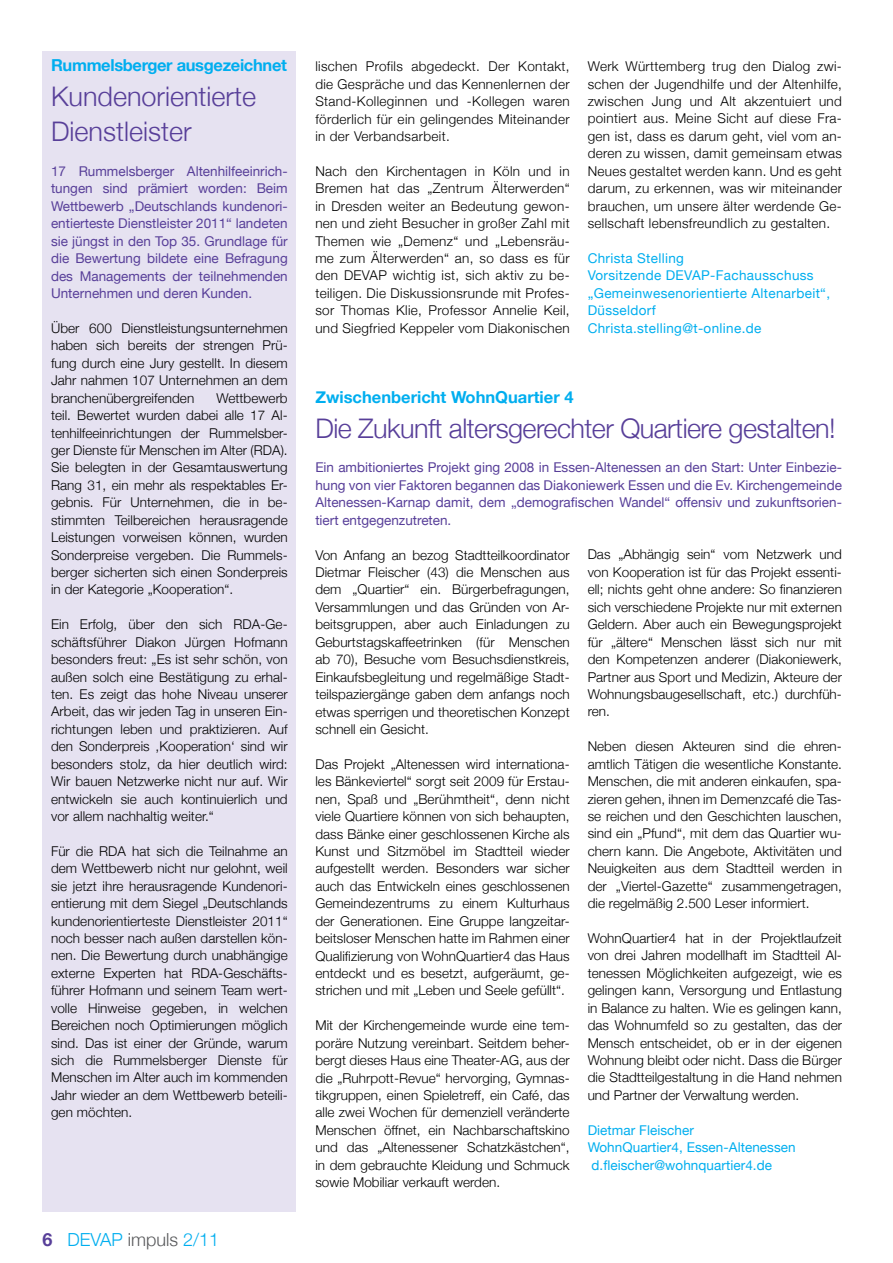
<style>
.page{position:relative;width:893px;height:1263px;background:#fff}
.page>*{position:absolute;margin:0;border:0;box-sizing:border-box;transform-origin:0 0}
.t1{font:300 27px "Helvetica Neue";letter-spacing:-.02em;color:#583f99}
.t2{font:300 27px/34.8px "Helvetica Neue";color:#583f99}
.t3{font:300 18px "Helvetica Neue";color:#00aeef}
.t4{font:700 16.5px "Helvetica Neue";color:#00aeef}
.t5{font:700 16.5px "Helvetica Neue";letter-spacing:-.02em;color:#00aeef}
.t6{font:300 13.5px/17.4px "Helvetica Neue";letter-spacing:.005em;color:#000;text-align:justify}
.t7{font:13.5px/17.4px "Helvetica Neue";color:#583f99;text-align:justify}
.t8{font:13.5px/17.4px "Helvetica Neue";letter-spacing:.025em;color:#00aeef}
.t9{font:13.5px/17.4px "Helvetica Neue";letter-spacing:.005em;color:#00aeef}
.s1{font-weight:700;color:#583f99}
.s2{color:#58595b}
</style>
<div class="page">
<div style="left:43px;top:51px;width:253px;height:1161px;background:#e6e2f1"></div>
<p class="t5" style="left:51px;top:55px;width:237px">Rummelsberger ausgezeichnet</p>
<h1 class="t2" style="left:51px;top:79px;width:207px">Kundenorientierte<br>Dienstleister</h1>
<p class="t7" style="left:51px;top:162px;width:238px">17 Rummelsberger Altenhilfeeinrich&shy;tungen sind prämiert worden: Beim Wettbewerb „Deutschlands kundenori&shy;entierteste Dienstleister 2011“ landeten sie jüngst in den Top 35. Grundlage für die Bewertung bildete eine Befragung des Managements der teilnehmenden Unternehmen und deren Kunden.</p>
<p class="t6" style="left:51px;top:319px;width:238px">Über 600 Dienstleistungsunternehmen haben sich bereits der strengen Prü&shy;fung durch eine Jury gestellt. In diesem Jahr nahmen 107 Unternehmen an dem branchenübergreifenden</p>
<p class="t6" style="left:51px;top:389px;width:238px;text-indent:165px">Wettbewerb teil. Bewertet wurden dabei alle 17 Al&shy;tenhilfeeinrichtungen der Rummelsber&shy;ger Dienste für Menschen im Alter (RDA).<br>Sie belegten in der Gesamtauswertung Rang 31, ein mehr als respektables Er&shy;gebnis. Für Unternehmen, die in be&shy;stimmten Teilbereichen herausragende Leistungen vorweisen können, wurden Sonderpreise vergeben. Die Rummels&shy;berger sicherten sich einen Sonderpreis in der Kategorie „Kooperation“.</p>
<p class="t6" style="left:51px;top:615px;width:238px">Ein Erfolg, über den sich RDA-Ge&shy;schäftsführer Diakon Jürgen Hofmann besonders freut: „Es ist sehr schön, von außen solch eine Bestätigung zu erhal&shy;ten. Es zeigt das hohe Niveau unserer Arbeit, das wir jeden Tag in unseren Ein&shy;richtungen leben und praktizieren. Auf den Sonderpreis ‚Kooperation‘ sind wir besonders stolz, da hier deutlich wird:<br>Wir bauen Netzwerke nicht nur auf. Wir entwickeln sie auch kontinuierlich und vor allem nachhaltig weiter.“</p>
<p class="t6" style="left:51px;top:842px;width:238px">Für die RDA hat sich die Teilnahme an dem Wettbewerb nicht nur gelohnt, weil sie jetzt ihre herausragende Kundenori&shy;entierung mit dem Siegel „Deutschlands kundenorientierteste Dienstleister 2011“ noch besser nach außen darstellen kön&shy;nen. Die Bewertung durch unabhängige externe Experten hat RDA-Geschäfts&shy;führer Hofmann und seinem Team wert&shy;volle Hinweise gegeben, in welchen Bereichen noch Optimierungen möglich sind. Das ist einer der Gründe, warum sich die Rummelsberger Dienste für Menschen im Alter auch im kommenden Jahr wieder an dem Wettbewerb beteili&shy;gen möchten.</p>
<h2 class="t3" style="left:43px;top:1229px;width:178px"><span class="s1">6</span> DEVAP <span class="s2">impuls</span> 2/11</h2>
<p class="t6" style="left:315px;top:57px;width:256px">lischen Profils abgedeckt. Der Kontakt, die Gespräche und das Kennenlernen der Stand-Kolleginnen und -Kollegen waren förderlich für ein gelingendes Miteinander in der Verbandsarbeit.</p>
<p class="t6" style="left:315px;top:162px;width:256px">Nach den Kirchentagen in Köln und in Bremen hat das „Zentrum Älterwerden“ in Dresden weiter an Bedeutung gewon&shy;nen und zieht Besucher in großer Zahl mit Themen wie „Demenz“ und „Lebensräu&shy;me zum Älterwerden“ an, so dass es für den DEVAP wichtig ist, sich aktiv zu be&shy;teiligen. Die Diskussionsrunde mit Profes&shy;sor Thomas Klie, Professor Annelie Keil, und Siegfried Keppeler vom Diakonischen</p>
<p class="t6" style="left:588px;top:57px;width:256px">Werk Württemberg trug den Dialog zwi&shy;schen der Jugendhilfe und der Altenhilfe, zwischen Jung und Alt akzentuiert und pointiert aus. Meine Sicht auf diese Fra&shy;gen ist, dass es darum geht, viel vom an&shy;deren zu wissen, damit gemeinsam etwas Neues gestaltet werden kann. Und es geht darum, zu erkennen, was wir miteinander brauchen, um unsere älter werdende Ge&shy;sellschaft lebensfreundlich zu gestalten.</p>
<p class="t8" style="left:588px;top:249px;width:244px">Christa Stelling<br>Vorsitzende DEVAP-Fachausschuss „Gemeinwesenorientierte Altenarbeit“,<br>Düsseldorf<br>Christa.stelling@t-online.de</p>
<p class="t4" style="left:315px;top:387px;width:260px">Zwischenbericht WohnQuartier 4</p>
<h1 class="t1" style="left:315px;top:411px;width:522px">Die Zukunft altersgerechter Quartiere gestalten!</h1>
<p class="t7" style="left:315px;top:459px;width:528px">Ein ambitioniertes Projekt ging 2008 in Essen-Altenessen an den Start: Unter Einbezie&shy;hung von vier Faktoren begannen das Diakoniewerk Essen und die Ev. Kirchengemeinde Altenessen-Karnap damit, dem „demografischen Wandel“ offensiv und zukunftsorien&shy;tiert entgegenzutreten.</p>
<p class="t6" style="left:315px;top:546px;width:256px">Von Anfang an bezog Stadtteilkoordinator Dietmar Fleischer (43) die Menschen aus dem „Quartier“ ein. Bürgerbefragungen, Versammlungen und das Gründen von Ar&shy;beitsgruppen, aber auch Einladungen zu Geburtstagskaffeetrinken (für Menschen ab 70), Besuche vom Besuchsdienstkreis, Einkaufsbegleitung und regelmäßige Stadt&shy;teilspaziergänge gaben dem anfangs noch etwas sperrigen und theoretischen Konzept schnell ein Gesicht.</p>
<p class="t6" style="left:315px;top:755px;width:256px">Das Projekt „Altenessen wird internationa&shy;les Bänkeviertel“ sorgt seit 2009 für Erstau&shy;nen, Spaß und „Berühmtheit“, denn nicht viele Quartiere können von sich behaupten, dass Bänke einer geschlossenen Kirche als Kunst und Sitzmöbel im Stadtteil wieder aufgestellt werden. Besonders war sicher auch das Entwickeln eines geschlossenen Gemeindezentrums zu einem Kulturhaus der Generationen. Eine Gruppe langzeitar&shy;beitsloser Menschen hatte im Rahmen einer Qualifizierung von WohnQuartier4 das Haus entdeckt und es besetzt, aufgeräumt, ge&shy;strichen und mit „Leben und Seele gefüllt“.</p>
<p class="t6" style="left:315px;top:1016px;width:256px">Mit der Kirchengemeinde wurde eine tem&shy;poräre Nutzung vereinbart. Seitdem beher&shy;bergt dieses Haus eine Theater-AG, aus der die „Ruhrpott-Revue“ hervorging, Gymnas&shy;tikgruppen, einen Spieletreff, ein Café, das alle zwei Wochen für demenziell veränderte Menschen öffnet, ein Nachbarschaftskino und das „Altenessener Schatzkästchen“, in dem gebrauchte Kleidung und Schmuck sowie Mobiliar verkauft werden.</p>
<p class="t6" style="left:588px;top:546px;width:256px">Das „Abhängig sein“ vom Netzwerk und von Kooperation ist für das Projekt essenti&shy;ell; nichts geht ohne andere: So finanzieren sich verschiedene Projekte nur mit externen Geldern. Aber auch ein Bewegungsprojekt für „ältere“ Menschen lässt sich nur mit den Kompetenzen anderer (Diakoniewerk, Partner aus Sport und Medizin, Akteure der Wohnungsbaugesellschaft, etc.) durchfüh&shy;ren.</p>
<p class="t6" style="left:588px;top:737px;width:256px">Neben diesen Akteuren sind die ehren&shy;amtlich Tätigen die wesentliche Konstante.<br>Menschen, die mit anderen einkaufen, spa&shy;zieren gehen, ihnen im Demenzcafé die Tas&shy;se reichen und den Geschichten lauschen, sind ein „Pfund“, mit dem das Quartier wu&shy;chern kann. Die Angebote, Aktivitäten und Neuigkeiten aus dem Stadtteil werden in der „Viertel-Gazette“ zusammengetragen, die regelmäßig 2.500 Leser informiert.</p>
<p class="t6" style="left:588px;top:929px;width:256px">WohnQuartier4 hat in der Projektlaufzeit von drei Jahren modellhaft im Stadtteil Al&shy;tenessen Möglichkeiten aufgezeigt, wie es gelingen kann, Versorgung und Entlastung in Balance zu halten. Wie es gelingen kann, das Wohnumfeld so zu gestalten, das der Mensch entscheidet, ob er in der eigenen Wohnung bleibt oder nicht. Dass die Bürger die Stadtteilgestaltung in die Hand nehmen und Partner der Verwaltung werden.</p>
<p class="t9" style="left:588px;top:1121px;width:210px">Dietmar Fleischer<br>WohnQuartier4, Essen-Altenessen d.fleischer@wohnquartier4.de</p>
</div>
